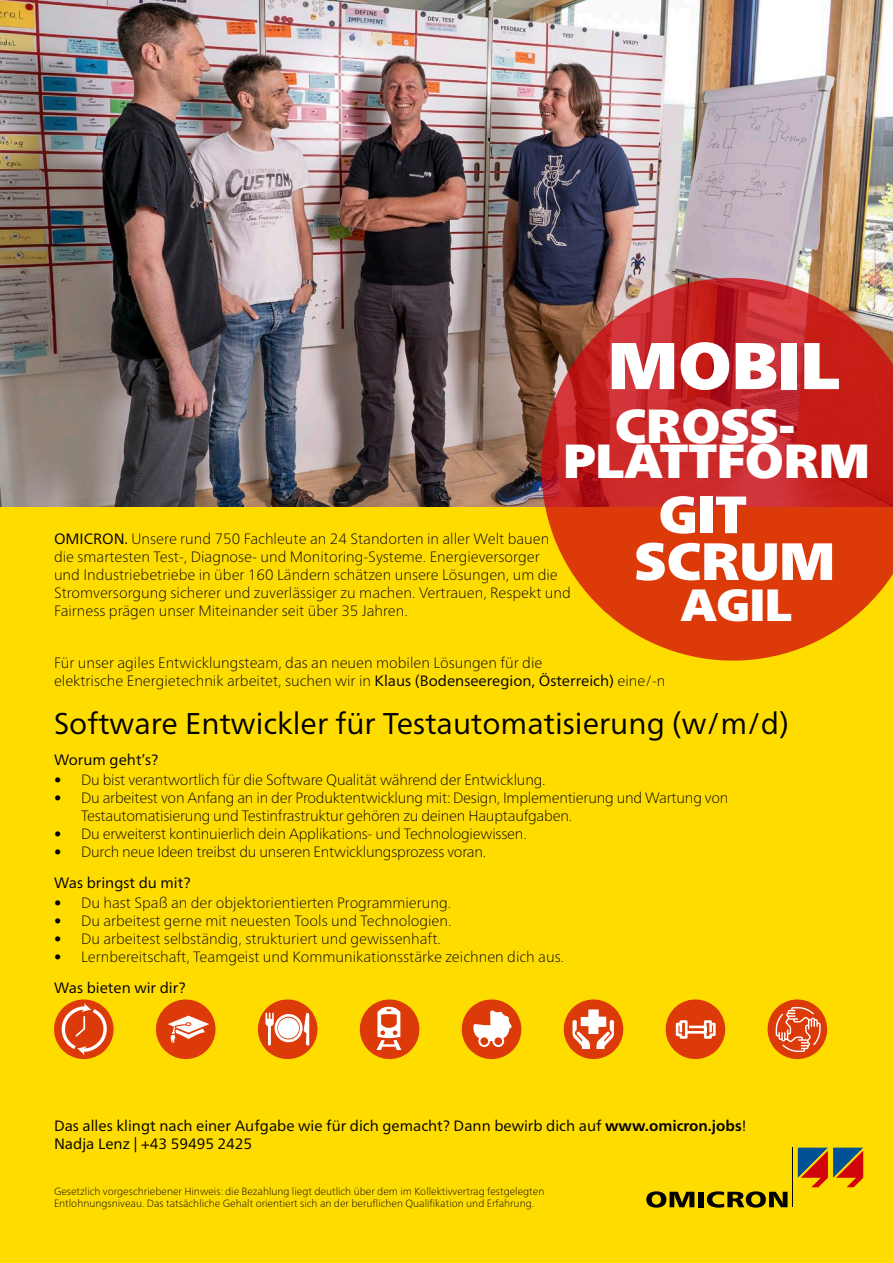
<style>
.page{position:relative;width:893px;height:1263px;background:#ffdc00}
.page>*{position:absolute;margin:0;border:0;box-sizing:border-box;transform-origin:0 0}
.t1{font:66px "Frutiger Neue LTW1 G X Black";color:#fff}
.t2{font:52.5px "Frutiger Neue LTW1 G X Black";color:#fff}
.t3{font:47.85px/36px "Frutiger Neue LTW1 G X Black";color:#fff;text-align:center}
.t4{font:45.15px "Frutiger Neue LTW1 G X Black";color:#fff}
.Job_title{font:30px "Frutiger Neue LTW1 G";color:#000}
.Company_Introduction{font:100 15px/18px "Frutiger Neue LTW1 G";color:#000}
.Team_and_location{font:100 15px/18px "Frutiger Neue LTW1 G";color:#000}
.Interest_claim_and_L{font:15px/18px "Frutiger Neue LTW1 G";color:#000}
.Description_and_Skil{font:15px "Frutiger Neue LTW1 G";color:#000}
.Statutory_notice{font:100 10.5px "Frutiger Neue LTW1 G";color:#000}
.s1{font-weight:400}
.s2{font-weight:700}
</style>
<div class="page">
<img style="left:0;top:0;width:893px;height:506px">
<svg style="left:646px;top:1191px;width:48px;height:16px"></svg>
<div style="left:698px;top:1192px;width:6px;height:15px;background:#000"></div>
<svg style="left:707px;top:1191px;width:80px;height:16px"></svg>
<hr style="left:792px;top:1148px;width:1px;height:59px;background:#000">
<svg style="left:798px;top:1148px;width:65px;height:39px"></svg>
<svg style="left:519px;top:255px;width:374px;height:406px;background:#c84b24"></svg>
<svg style="left:359px;top:999px;width:61px;height:61px"></svg>
<svg style="left:155px;top:999px;width:61px;height:61px"></svg>
<svg style="left:461px;top:999px;width:61px;height:61px"></svg>
<svg style="left:665px;top:999px;width:61px;height:61px"></svg>
<svg style="left:767px;top:999px;width:61px;height:61px"></svg>
<svg style="left:257px;top:999px;width:61px;height:61px"></svg>
<svg style="left:54px;top:999px;width:60px;height:61px"></svg>
<svg style="left:563px;top:999px;width:61px;height:61px"></svg>
<p class="t1" style="left:608px;top:315px;width:233px">MOBIL</p>
<p class="t3" style="left:563px;top:404px;width:308px">CROSS-<br>PLATTFORM</p>
<p class="t2" style="left:658px;top:474px;width:90px">GIT</p>
<p class="t2" style="left:635px;top:521px;width:202px">SCRUM</p>
<p class="t4" style="left:680px;top:570px;width:113px">AGIL</p>
<p class="Company_Introduction" style="left:54px;top:528px;width:518px"><span class="s1">OMICRON.</span> Unsere rund 750 Fachleute an 24 Standorten in aller Welt bauen die smartesten Test-, Diagnose- und Monitoring-Systeme. Energieversorger<br>und Industriebetriebe in über 160 Ländern schätzen unsere Lösungen, um die Stromversorgung sicherer und zuverlässiger zu machen. Vertrauen, Respekt und Fairness prägen unser Miteinander seit über 35 Jahren.</p>
<p class="Team_and_location" style="left:54px;top:652px;width:613px">Für unser agiles Entwicklungsteam, das an neuen mobilen Lösungen für die<br>elektrische Energietechnik arbeitet, suchen wir in <span class="s1">Klaus (Bodenseeregion, Österreich)</span> eine/-n</p>
<p class="Job_title" style="left:54px;top:706px;width:737px">Software Entwickler für Testautomatisierung (w/m/d)</p>
<p class="Description_and_Skil" style="left:54px;top:751px;width:106px">Worum geht’s?</p>
<p class="Company_Introduction" style="left:54px;top:770px;width:493px">• Du bist verantwortlich für die Software Qualität während der Entwicklung.</p>
<p class="Company_Introduction" style="left:81px;top:788px;width:649px;text-indent:-27px">• Du arbeitest von Anfang an in der Produktentwicklung mit: Design, Implementierung und Wartung von<br>Testautomatisierung und Testinfrastruktur gehören zu deinen Hauptaufgaben.</p>
<p class="Company_Introduction" style="left:54px;top:824px;width:474px">• Du erweiterst kontinuierlich dein Applikations- und Technologiewissen.</p>
<p class="Company_Introduction" style="left:54px;top:842px;width:434px">• Durch neue Ideen treibst du unseren Entwicklungsprozess voran.</p>
<p class="Description_and_Skil" style="left:54px;top:874px;width:138px">Was bringst du mit?</p>
<p class="Company_Introduction" style="left:54px;top:893px;width:399px">• Du hast Spaß an der objektorientierten Programmierung.</p>
<p class="Company_Introduction" style="left:54px;top:911px;width:399px">• Du arbeitest gerne mit neuesten Tools und Technologien.</p>
<p class="Company_Introduction" style="left:54px;top:929px;width:388px">• Du arbeitest selbständig, strukturiert und gewissenhaft.</p>
<p class="Company_Introduction" style="left:54px;top:947px;width:512px">• Lernbereitschaft, Teamgeist und Kommunikationsstärke zeichnen dich aus.</p>
<p class="Interest_claim_and_L" style="left:54px;top:978px;width:133px">Was bieten wir dir?</p>
<p class="Interest_claim_and_L" style="left:54px;top:1116px;width:694px">Das alles klingt nach einer Aufgabe wie für dich gemacht? Dann bewirb dich auf <span class="s2">www.omicron.jobs</span>!<br>Nadja Lenz | +43 59495 2425</p>
<p class="Statutory_notice" style="left:54px;top:1183px;width:492px">Gesetzlich vorgeschriebener Hinweis: die Bezahlung liegt deutlich über dem im Kollektivvertrag festgelegten</p>
<p class="Statutory_notice" style="left:54px;top:1196px;width:482px">Entlohnungsniveau. Das tatsächliche Gehalt orientiert sich an der beruflichen Qualifikation und Erfahrung.</p>
</div>
